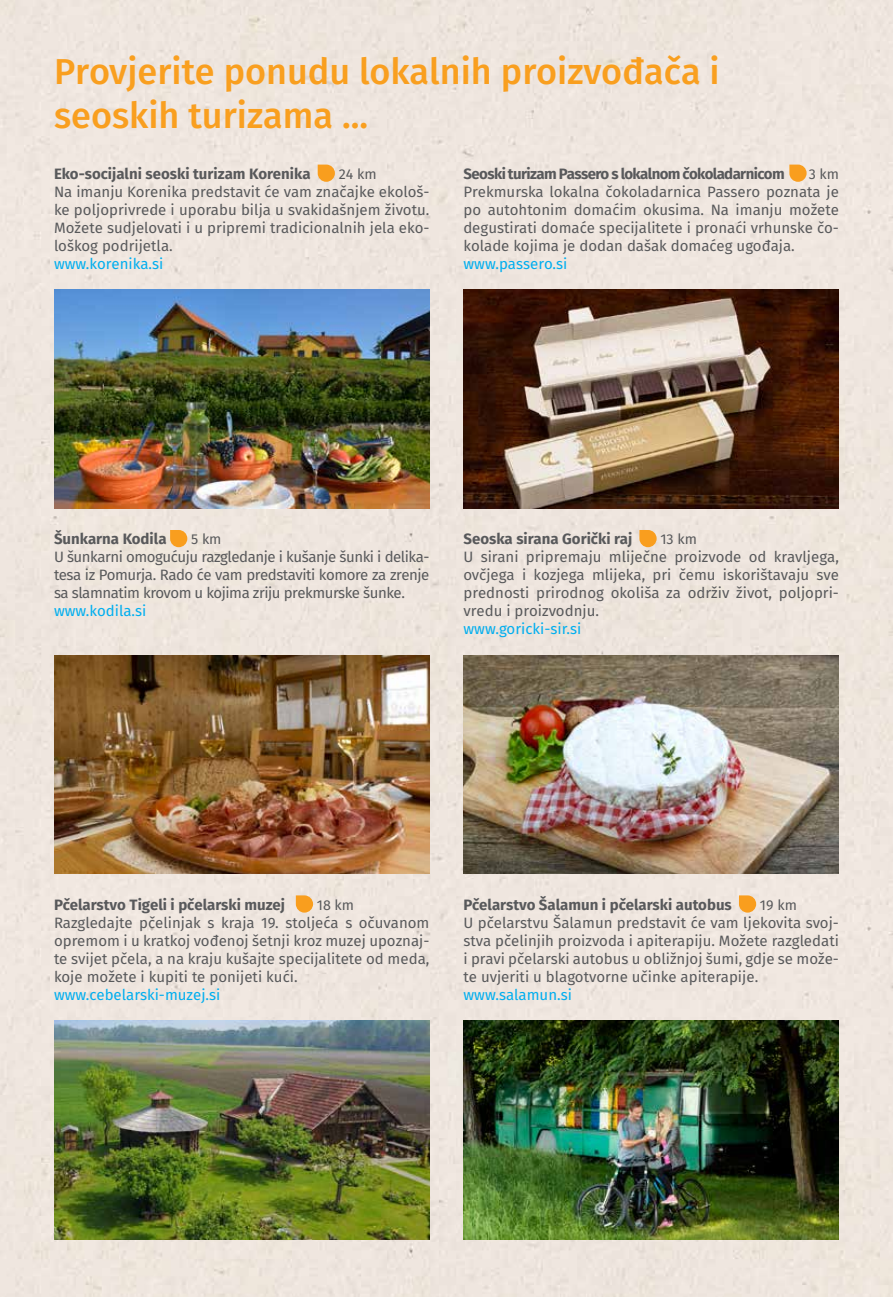
<style>
.page{position:relative;width:893px;height:1297px;background:#efe6df}
.page>*{position:absolute;margin:0;border:0;box-sizing:border-box;transform-origin:0 0}
.t1{font:500 36px/43.2px "Fira Sans";color:#f99f1f}
.t2{font:15px/18px "Fira Sans";color:#58595b;text-align:justify}
.t3{font:700 15px "Fira Sans";color:#58595b}
.t4{font:15px "Fira Sans";color:#00aeef}
.t5{font:700 15px "Fira Sans";letter-spacing:-.04em;color:#58595b}
.t6{font:14.25px "Fira Sans";color:#58595b}
</style>
<div class="page">
<svg style="left:318px;top:165px;width:17px;height:17px"></svg>
<img style="left:54px;top:290px;width:375px;height:218px">
<svg style="left:170px;top:530px;width:17px;height:17px"></svg>
<img style="left:54px;top:655px;width:375px;height:219px">
<svg style="left:296px;top:895px;width:17px;height:18px"></svg>
<img style="left:54px;top:1021px;width:375px;height:218px">
<svg style="left:789px;top:165px;width:18px;height:17px"></svg>
<img style="left:463px;top:290px;width:376px;height:218px">
<svg style="left:639px;top:530px;width:18px;height:17px"></svg>
<img style="left:463px;top:655px;width:376px;height:219px">
<svg style="left:739px;top:895px;width:17px;height:18px"></svg>
<img style="left:463px;top:1021px;width:376px;height:218px">
<h1 class="t1" style="left:54px;top:53px;width:667px">Provjerite ponudu lokalnih proizvođača i seoskih turizama ...</h1>
<p class="t3" style="left:54px;top:163px;width:258px">Eko-socijalni seoski turizam Korenika</p>
<p class="t6" style="left:339px;top:164px;width:39px">24 km</p>
<p class="t2" style="left:54px;top:184px;width:377px">Na imanju Korenika predstavit će vam značajke ekološ&shy;ke poljoprivrede i uporabu bilja u svakidašnjem životu.<br>Možete sudjelovati i u pripremi tradicionalnih jela eko&shy;loškog podrijetla.</p>
<p class="t4" style="left:54px;top:253px;width:111px">www.korenika.si</p>
<p class="t5" style="left:463px;top:163px;width:323px">Seoski turizam Passero s lokalnom čokoladarnicom</p>
<p class="t6" style="left:809px;top:164px;width:32px">3 km</p>
<p class="t2" style="left:463px;top:184px;width:377px">Prekmurska lokalna čokoladarnica Passero poznata je po autohtonim domaćim okusima. Na imanju možete degustirati domaće specijalitete i pronaći vrhunske čo&shy;kolade kojima je dodan dašak domaćeg ugođaja.</p>
<p class="t4" style="left:463px;top:253px;width:105px">www.passero.si</p>
<p class="t3" style="left:54px;top:528px;width:114px">Šunkarna Kodila</p>
<p class="t6" style="left:191px;top:529px;width:32px">5 km</p>
<p class="t2" style="left:54px;top:549px;width:377px">U šunkarni omogućuju razgledanje i kušanje šunki i delika&shy;tesa iz Pomurja. Rado će vam predstaviti komore za zrenje sa slamnatim krovom u kojima zriju prekmurske šunke.</p>
<p class="t4" style="left:54px;top:600px;width:94px">www.kodila.si</p>
<p class="t3" style="left:463px;top:528px;width:170px">Seoska sirana Gorički raj</p>
<p class="t6" style="left:660px;top:529px;width:38px">13 km</p>
<p class="t2" style="left:463px;top:549px;width:377px">U sirani pripremaju mliječne proizvode od kravljega, ovčjega i kozjega mlijeka, pri čemu iskorištavaju sve prednosti prirodnog okoliša za održiv život, poljopri&shy;vredu i proizvodnju.</p>
<p class="t4" style="left:463px;top:618px;width:119px">www.goricki-sir.si</p>
<p class="t3" style="left:54px;top:894px;width:233px">Pčelarstvo Tigeli i pčelarski muzej</p>
<p class="t6" style="left:317px;top:895px;width:39px">18 km</p>
<p class="t2" style="left:54px;top:914px;width:377px">Razgledajte pčelinjak s kraja 19. stoljeća s očuvanom opremom i u kratkoj vođenoj šetnji kroz muzej upoznaj&shy;te svijet pčela, a na kraju kušajte specijalitete od meda, koje možete i kupiti te ponijeti kući.</p>
<p class="t4" style="left:54px;top:984px;width:168px">www.cebelarski-muzej.si</p>
<p class="t3" style="left:463px;top:894px;width:270px">Pčelarstvo Šalamun i pčelarski autobus</p>
<p class="t6" style="left:760px;top:895px;width:38px">19 km</p>
<p class="t2" style="left:463px;top:914px;width:377px">U pčelarstvu Šalamun predstavit će vam ljekovita svoj&shy;stva pčelinjih proizvoda i apiterapiju. Možete razgledati i pravi pčelarski autobus u obližnjoj šumi, gdje se može&shy;te uvjeriti u blagotvorne učinke apiterapije.</p>
<p class="t4" style="left:463px;top:984px;width:110px">www.salamun.si</p>
</div>
